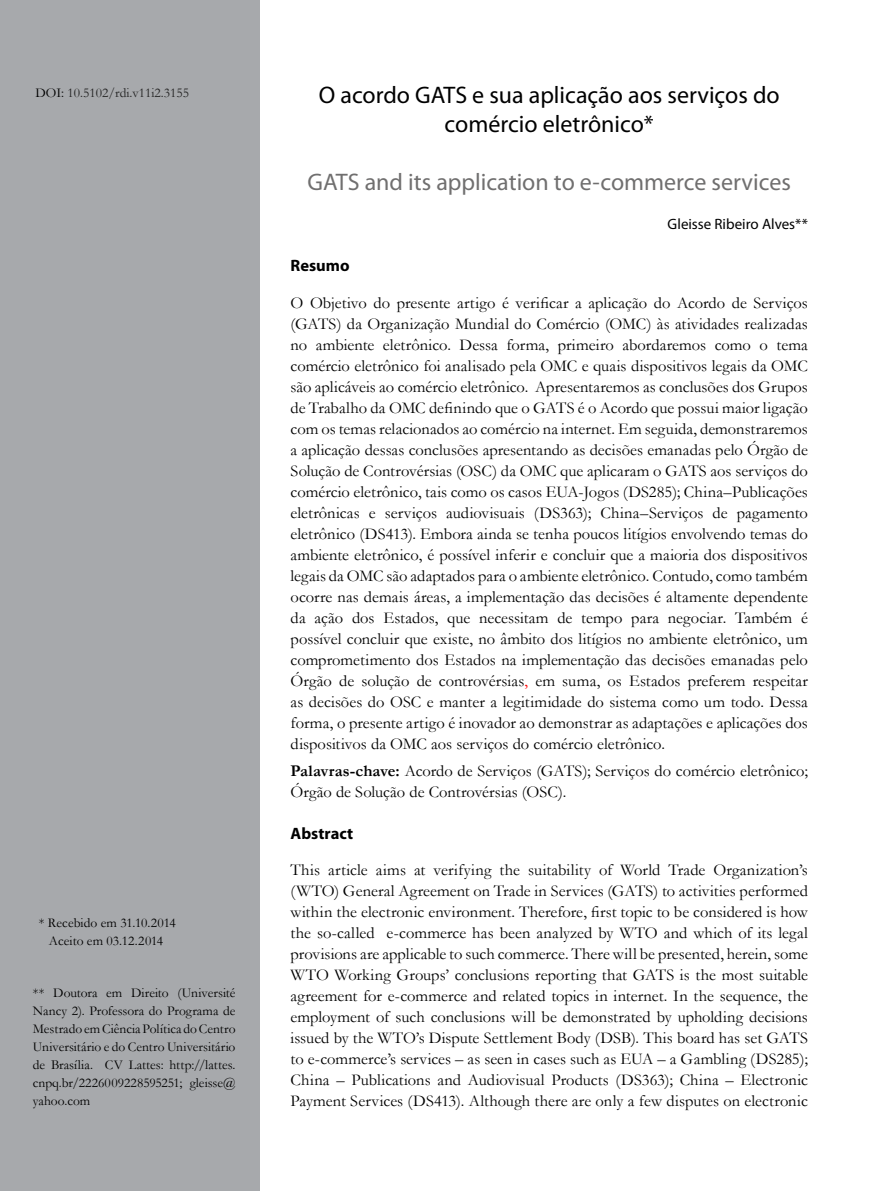
<style>
.page{position:relative;width:893px;height:1191px;background:#fff}
.page>*{position:absolute;margin:0;border:0;box-sizing:border-box;transform-origin:0 0}
.t1{font:24px/28.8px "Myriad Pro";color:#000;text-align:center}
.t2{font:24px "Myriad Pro";color:#706f6f}
.t3{font:16.5px/21px "Garamond";color:#000;text-align:justify}
.t4{font:700 16.5px "Myriad Pro";color:#000}
.t5{font:15px "Myriad Pro";color:#000}
.t6{font:13.5px/18px "Garamond";color:#000;text-align:justify}
.t7{font:13.5px "Garamond";color:#222}
.s1{color:#000}
.s2{color:#f00}
.s3{font-weight:700}
</style>
<div class="page">
<div style="left:0;top:0;width:259px;height:1190px;background:#a7a9ac"></div>
<p class="t7" style="left:35px;top:83px;width:155px"><span class="s1">DOI:</span> 10.5102/rdi.v11i2.3155</p>
<h1 class="t1" style="left:319px;top:80px;width:462px">O acordo GATS e sua aplicação aos serviços do comércio eletrônico*</h1>
<p class="t6" style="left:39px;top:913px;width:138px;text-align:center">* Recebido em 31.10.2014<br>Aceito em 03.12.2014</p>
<p class="t6" style="left:33px;top:983px;width:204px">** Doutora em Direito (Université Nancy 2). Professora do Programa de Mestrado em Ciência Política do Centro Universitário e do Centro Universitário de Brasília. CV Lattes: http://lattes. cnpq.br/2226009228595251; gleisse@ yahoo.com</p>
<h1 class="t2" style="left:308px;top:167px;width:485px">GATS and its application to e-commerce services</h1>
<p class="t5" style="left:668px;top:215px;width:142px">Gleisse Ribeiro Alves**</p>
<p class="t4" style="left:291px;top:255px;width:61px">Resumo</p>
<p class="t3" style="left:291px;top:292px;width:519px">O Objetivo do presente artigo é verificar a aplicação do Acordo de Serviços (GATS) da Organização Mundial do Comércio (OMC) às atividades realizadas no ambiente eletrônico. Dessa forma, primeiro abordaremos como o tema comércio eletrônico foi analisado pela OMC e quais dispositivos legais da OMC são aplicáveis ao comércio eletrônico. Apresentaremos as conclusões dos Grupos de Trabalho da OMC definindo que o GATS é o Acordo que possui maior ligação com os temas relacionados ao comércio na internet. Em seguida, demonstraremos a aplicação dessas conclusões apresentando as decisões emanadas pelo Órgão de Solução de Controvérsias (OSC) da OMC que aplicaram o GATS aos serviços do comércio eletrônico, tais como os casos EUA-Jogos (DS285); China–Publicações eletrônicas e serviços audiovisuais (DS363); China–Serviços de pagamento eletrônico (DS413). Embora ainda se tenha poucos litígios envolvendo temas do ambiente eletrônico, é possível inferir e concluir que a maioria dos dispositivos legais da OMC são adaptados para o ambiente eletrônico. Contudo, como também ocorre nas demais áreas, a implementação das decisões é altamente dependente da ação dos Estados, que necessitam de tempo para negociar. Também é possível concluir que existe, no âmbito dos litígios no ambiente eletrônico, um comprometimento dos Estados na implementação das decisões emanadas pelo Órgão de solução de controvérsias<span class="s2">,</span> em suma, os Estados preferem respeitar as decisões do OSC e manter a legitimidade do sistema como um todo. Dessa forma, o presente artigo é inovador ao demonstrar as adaptações e aplicações dos dispositivos da OMC aos serviços do comércio eletrônico.</p>
<p class="t3" style="left:291px;top:759px;width:519px"><span class="s3">Palavras-chave:</span> Acordo de Serviços (GATS); Serviços do comércio eletrônico;<br>Órgão de Solução de Controvérsias (OSC).</p>
<p class="t4" style="left:291px;top:822px;width:64px">Abstract</p>
<p class="t3" style="left:291px;top:859px;width:519px">This article aims at verifying the suitability of World Trade Organization’s (WTO) General Agreement on Trade in Services (GATS) to activities performed within the electronic environment. Therefore, first topic to be considered is how the so-called e-commerce has been analyzed by WTO and which of its legal provisions are applicable to such commerce. There will be presented, herein, some WTO Working Groups’ conclusions reporting that GATS is the most suitable agreement for e-commerce and related topics in internet. In the sequence, the employment of such conclusions will be demonstrated by upholding decisions issued by the WTO’s Dispute Settlement Body (DSB). This board has set GATS to e-commerce’s services – as seen in cases such as EUA – a Gambling (DS285); China – Publications and Audiovisual Products (DS363); China – Electronic Payment Services (DS413). Although there are only a few disputes on electronic</p>
</div>
